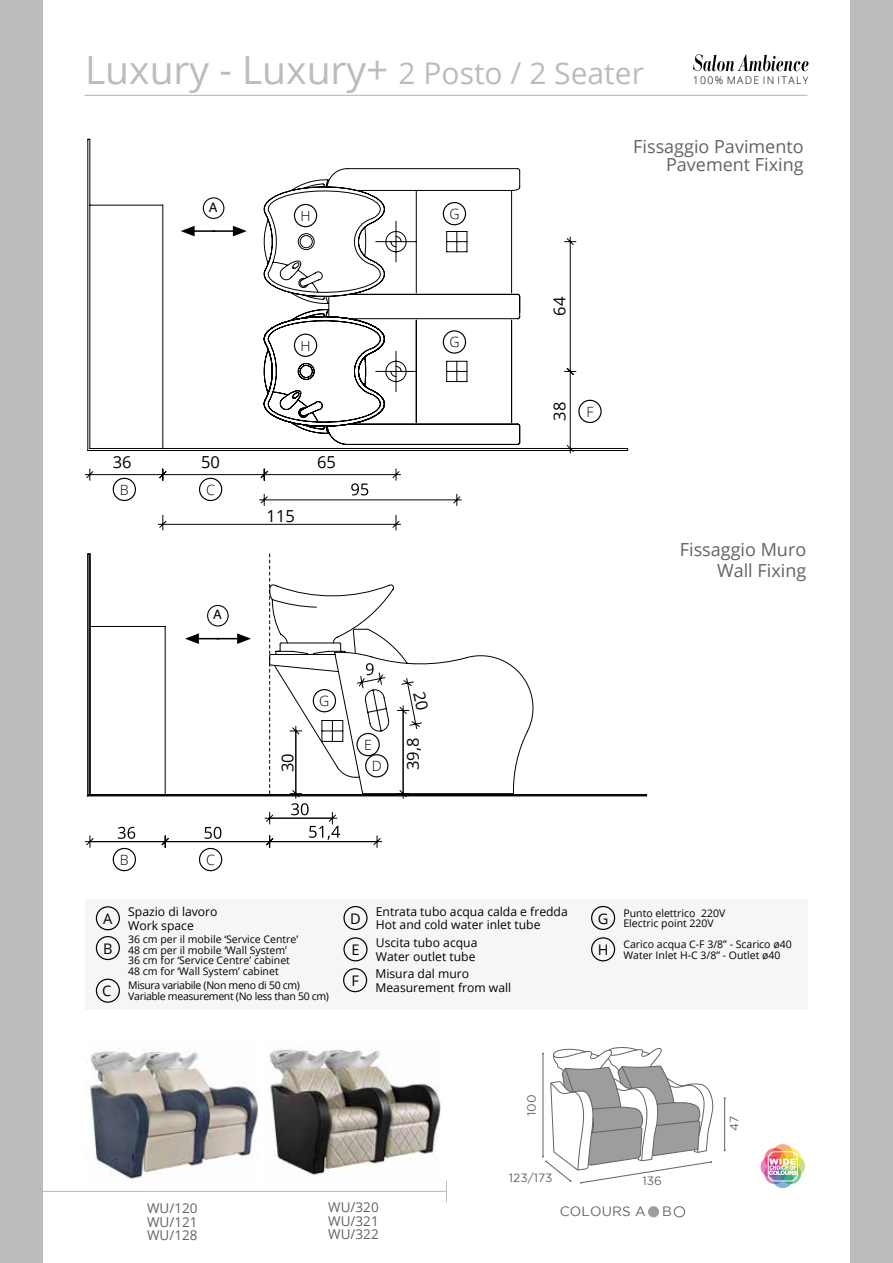
<style>
.page{position:relative;width:893px;height:1263px;background:#fff}
.page>*{position:absolute;margin:0;border:0;box-sizing:border-box;transform-origin:0 0}
.t1{font:39px "Open Sans";color:#bcbcbc}
.t2{font:18px/18px "Open Sans";color:#646363;text-align:right}
.t3{font:16.5px "Open Sans";color:#000}
.t4{font:14.55px/31px "Open Sans";color:#000}
.t5{font:300 14.1px/21.1px "Open Sans";color:#000}
.t6{font:13.5px/13.5px "Open Sans";color:#646363;text-align:justify}
.t7{font:13.5px "Gotham";letter-spacing:.015em;color:#646363}
.t8{font:13.05px "Helvetica";color:#000}
.t9{font:12.15px/13.5px "Open Sans";color:#000}
.t10{font:12px "Gotham";color:#646363}
.t11{font:10.5px/10.5px "Open Sans";color:#000}
.t12{font:10.5px/10.5px "Open Sans";letter-spacing:-.03em;color:#000}
.t13{font:300 10.5px "Open Sans";letter-spacing:.13em;color:#000}
.s1{font-size:30px}
</style>
<div class="page">
<div style="left:850px;top:0;width:43px;height:1263px;background:#bcbcbc"></div>
<div style="left:0;top:0;width:43px;height:1263px;background:#bcbcbc"></div>
<svg style="left:693px;top:54px;width:116px;height:17px"></svg>
<hr style="left:85px;top:95px;width:722px;height:1px;background:#bcbcbc">
<hr style="left:43px;top:1191px;width:404px;height:1px;background:#bcbcbc">
<svg style="left:446px;top:1180px;width:1px;height:22px"></svg>
<svg style="left:772px;top:1144px;width:21px;height:21px"></svg>
<svg style="left:764px;top:1148px;width:21px;height:21px"></svg>
<svg style="left:760px;top:1156px;width:21px;height:21px"></svg>
<svg style="left:764px;top:1163px;width:21px;height:21px"></svg>
<svg style="left:772px;top:1167px;width:21px;height:21px"></svg>
<svg style="left:780px;top:1163px;width:21px;height:21px"></svg>
<svg style="left:784px;top:1155px;width:21px;height:21px"></svg>
<svg style="left:780px;top:1148px;width:21px;height:21px"></svg>
<div style="left:768px;top:1151px;width:30px;height:30px;border:1px solid #fff;border-radius:7px"></div>
<svg style="left:769px;top:1159px;width:28px;height:16px"></svg>
<div style="left:85px;top:899px;width:723px;height:110px;background:#f6f6f6"></div>
<div style="left:96px;top:906px;width:24px;height:24px;border:1px solid #000;border-radius:50%"></div>
<div style="left:96px;top:936px;width:24px;height:24px;border:1px solid #000;border-radius:50%"></div>
<div style="left:96px;top:979px;width:24px;height:24px;border:1px solid #000;border-radius:50%"></div>
<div style="left:343px;top:906px;width:25px;height:24px;border:1px solid #000;border-radius:50%"></div>
<div style="left:343px;top:937px;width:25px;height:24px;border:1px solid #000;border-radius:50%"></div>
<div style="left:343px;top:968px;width:24px;height:24px;border:1px solid #000;border-radius:50%"></div>
<div style="left:591px;top:937px;width:24px;height:24px;border:1px solid #000;border-radius:50%"></div>
<div style="left:591px;top:906px;width:24px;height:24px;border:1px solid #000;border-radius:50%"></div>
<img style="left:90px;top:1050px;width:169px;height:129px">
<img style="left:269px;top:1049px;width:171px;height:127px">
<div style="left:113px;top:478px;width:23px;height:23px;border:1px solid #000;border-radius:50%"></div>
<svg style="left:85px;top:139px;width:543px;height:342px"></svg>
<svg style="left:158px;top:236px;width:419px;height:295px"></svg>
<svg style="left:84px;top:796px;width:323px;height:52px"></svg>
<div style="left:113px;top:848px;width:23px;height:23px;border:1px solid #000;border-radius:50%"></div>
<div style="left:199px;top:848px;width:23px;height:23px;border:1px solid #000;border-radius:50%"></div>
<svg style="left:118px;top:827px;width:17px;height:12px"></svg>
<svg style="left:204px;top:827px;width:17px;height:12px"></svg>
<svg style="left:309px;top:826px;width:31px;height:14px"></svg>
<svg style="left:291px;top:803px;width:18px;height:12px"></svg>
<hr style="left:724px;top:1098px;width:1px;height:52px;background:#646363">
<svg style="left:542px;top:1047px;width:171px;height:137px"></svg>
<div style="left:648px;top:1207px;width:11px;height:10px;background:#9d9d9c;border-radius:50%"></div>
<div style="left:648px;top:1206px;width:11px;height:11px;border:1px solid #9d9d9c;border-radius:50%"></div>
<div style="left:674px;top:1206px;width:11px;height:11px;border:1px solid #646363;border-radius:50%"></div>
<svg style="left:87px;top:553px;width:560px;height:244px"></svg>
<h1 class="t1" style="left:85px;top:43px;width:560px">Luxury - Luxury+ <span class="s1">2 Posto / 2 Seater</span></h1>
<p class="t13" style="left:693px;top:73px;width:117px">100% MADE IN ITALY</p>
<p class="t8" style="left:209px;top:197px;width:10px">A</p>
<h3 class="t5" style="left:300px;top:205px;width:12px">H</h3>
<h3 class="t5" style="left:449px;top:203px;width:12px">G</h3>
<h3 class="t5" style="left:300px;top:335px;width:12px">H</h3>
<h3 class="t5" style="left:449px;top:331px;width:12px">G</h3>
<h3 class="t3" style="left:113px;top:451px;width:20px">36</h3>
<h3 class="t3" style="left:201px;top:451px;width:20px">50</h3>
<h3 class="t3" style="left:317px;top:451px;width:20px">65</h3>
<h3 class="t5" style="left:120px;top:479px;width:10px">B</h3>
<h3 class="t5" style="left:206px;top:479px;width:10px">C</h3>
<p class="t8" style="left:213px;top:605px;width:10px">A</p>
<h3 class="t3" style="left:267px;top:505px;width:30px">115</h3>
<h3 class="t3" style="left:276px;top:772px;width:20px;rotate:-90deg">30</h3>
<h3 class="t5" style="left:319px;top:690px;width:12px">G</h3>
<h3 class="t5" style="left:372px;top:734px;width:11px;text-indent:-8px">E<br>D</h3>
<h3 class="t3" style="left:402px;top:770px;width:34px;rotate:-90deg">39,8</h3>
<h2 class="t2" style="left:633px;top:137px;width:172px">Fissaggio Pavimento<br>Pavement Fixing</h2>
<h3 class="t3" style="left:548px;top:316px;width:20px;rotate:-90deg">64</h3>
<h3 class="t3" style="left:548px;top:421px;width:20px;rotate:-90deg">38</h3>
<h3 class="t5" style="left:586px;top:401px;width:9px">F</h3>
<h2 class="t2" style="left:680px;top:538px;width:128px;line-height:21px">Fissaggio Muro<br>Wall Fixing</h2>
<h3 class="t5" style="left:120px;top:849px;width:10px">B</h3>
<h3 class="t5" style="left:206px;top:849px;width:10px">C</h3>
<h3 class="t4" style="left:103px;top:903px;width:11px;line-height:29.7px">A<br>B</h3>
<h3 class="t4" style="left:102px;top:975px;width:11px">C</h3>
<p class="t9" style="left:128px;top:905px;width:91px">Spazio di lavoro<br>Work space</p>
<p class="t11" style="left:128px;top:934px;width:171px">36 cm per il mobile ‘Service Centre’ 48 cm per il mobile ‘Wall System’ 36 cm for ‘Service Centre’ cabinet 48 cm for ‘Wall System’ cabinet</p>
<p class="t12" style="left:128px;top:980px;width:202px">Misura variabile (Non meno di 50 cm)<br>Variable measurement (No less than 50 cm)</p>
<h3 class="t4" style="left:350px;top:902px;width:12px;text-align:justify">D E F</h3>
<p class="t9" style="left:376px;top:904px;width:193px">Entrata tubo acqua calda e fredda<br>Hot and cold water inlet tube</p>
<p class="t9" style="left:376px;top:936px;width:103px">Uscita tubo acqua<br>Water outlet tube</p>
<p class="t9" style="left:375px;top:967px;width:137px">Misura dal muro<br>Measurement from wall</p>
<h3 class="t4" style="left:598px;top:902px;width:12px">G</h3>
<h3 class="t4" style="left:598px;top:934px;width:12px">H</h3>
<p class="t11" style="left:623px;top:907px;width:103px">Punto elettrico 220V<br>Electric point 220V</p>
<p class="t11" style="left:623px;top:939px;width:170px">Carico acqua C-F 3/8” - Scarico ø40<br>Water Inlet H-C 3/8” - Outlet ø40</p>
<p class="t10" style="left:525px;top:1116px;width:23px;rotate:-90deg">100</p>
<p class="t10" style="left:728px;top:1131px;width:17px;rotate:-90deg">47</p>
<p class="t6" style="left:147px;top:1201px;width:52px">WU/120<br>WU/121<br>WU/128</p>
<p class="t6" style="left:328px;top:1200px;width:52px">WU/320<br>WU/321<br>WU/322</p>
<p class="t10" style="left:509px;top:1171px;width:45px">123/173</p>
<p class="t10" style="left:643px;top:1174px;width:21px">136</p>
<p class="t7" style="left:560px;top:1204px;width:114px">COLOURS A B</p>
</div>
